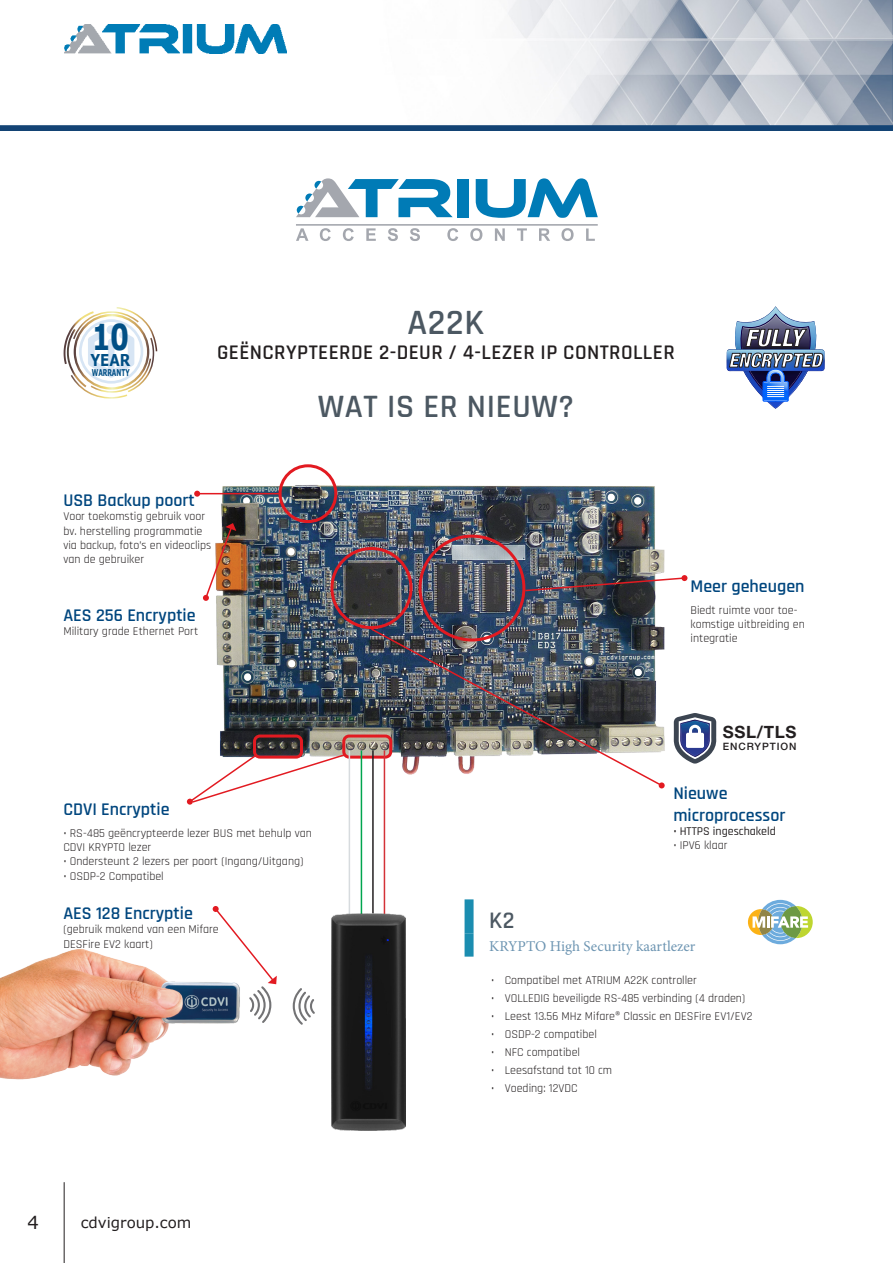
<style>
.page{position:relative;width:893px;height:1263px;background:#fff}
.page>*{position:absolute;margin:0;border:0;box-sizing:border-box;transform-origin:0 0}
.Part_Number_G{font:600 36px "Rajdhani";color:#4c5862}
.t1{font:700 35.7px "Verdana";color:#014f85;scale:.75 1}
.Part_Number_G-2{font:600 33px "Rajdhani";letter-spacing:.02em;color:#4c5862}
.Part_Number_G-3{font:600 24px "Rajdhani";color:#4c5862}
.Part_Number_G-4{font:600 21px "Rajdhani";letter-spacing:.02em;color:#231f20}
.t2{font:600 18px/21.6px "Rajdhani";color:#00467e}
.t3{font:18px "Verdana";color:#231f20}
.t4{font:700 16.95px "Helvetica Neue LT Std";letter-spacing:.035em;color:#231f20}
.t5{font:700 16.35px "Verdana";color:#014f85;scale:.82 1}
.Product_Description{font:15px "Minion Pro";color:#6d95b2}
.t6{font:15px "Verdana";color:#231f20}
.Product_Specificatio{font:12px/14.4px "Rajdhani";color:#231f20}
.t7{font:500 12px "Rajdhani";color:#231f20}
.t8{font:500 10.2px "Helvetica Neue LT Std";letter-spacing:.09em;color:#231f20}
.t9{font:700 9.45px "Verdana";color:#014f85;scale:.62 1}
</style>
<div class="page">
<hr style="left:64px;top:1182px;width:1px;height:81px;background:#231f20">
<img style="left:0;top:0;width:893px;height:130px">
<img style="left:65px;top:25px;width:221px;height:29px">
<img style="left:200px;top:472px;width:474px;height:306px">
<div style="left:279px;top:464px;width:58px;height:59px;border:3px solid #e21a21;border-radius:50%"></div>
<div style="left:330px;top:547px;width:82px;height:82px;border:3px solid #e21a21;border-radius:50%"></div>
<div style="left:418px;top:535px;width:107px;height:106px;border:3px solid #e21a21;border-radius:50%"></div>
<div style="left:253px;top:734px;width:50px;height:25px;border:3px solid #e21a21;border-radius:5px"></div>
<div style="left:342px;top:734px;width:50px;height:25px;border:3px solid #e21a21;border-radius:5px"></div>
<hr style="left:197px;top:493px;width:83px;height:1px;background:#e21a21">
<svg style="left:194px;top:491px;width:6px;height:6px"></svg>
<img style="left:524px;top:575px;width:163px;height:17px">
<img style="left:369px;top:627px;width:295px;height:160px">
<svg style="left:659px;top:782px;width:6px;height:6px"></svg>
<svg style="left:187px;top:753px;width:159px;height:52px"></svg>
<img style="left:203px;top:523px;width:33px;height:78px">
<hr style="left:349px;top:750px;width:1px;height:248px;background:#d7dbde">
<hr style="left:372px;top:750px;width:2px;height:247px;background:#231f20">
<hr style="left:361px;top:750px;width:1px;height:248px;background:#00a54f">
<hr style="left:384px;top:750px;width:1px;height:248px;background:#d43238">
<img style="left:0;top:949px;width:234px;height:131px">
<svg style="left:293px;top:988px;width:22px;height:37px"></svg>
<svg style="left:213px;top:906px;width:64px;height:117px"></svg>
<img style="left:331px;top:913px;width:75px;height:217px">
<img style="left:726px;top:306px;width:99px;height:103px">
<svg style="left:674px;top:713px;width:42px;height:50px"></svg>
<svg style="left:296px;top:228px;width:12px;height:13px"></svg>
<svg style="left:320px;top:228px;width:11px;height:13px"></svg>
<svg style="left:343px;top:228px;width:11px;height:13px"></svg>
<svg style="left:366px;top:228px;width:10px;height:13px"></svg>
<svg style="left:388px;top:228px;width:10px;height:13px"></svg>
<svg style="left:410px;top:228px;width:10px;height:13px"></svg>
<svg style="left:447px;top:228px;width:11px;height:13px"></svg>
<svg style="left:470px;top:228px;width:12px;height:13px"></svg>
<svg style="left:495px;top:228px;width:10px;height:13px"></svg>
<svg style="left:517px;top:228px;width:10px;height:13px"></svg>
<svg style="left:539px;top:228px;width:11px;height:13px"></svg>
<svg style="left:561px;top:228px;width:13px;height:13px"></svg>
<svg style="left:586px;top:228px;width:9px;height:13px"></svg>
<div style="left:457px;top:179px;width:12px;height:38px;background:#007bb6"></div>
<svg style="left:476px;top:178px;width:122px;height:40px"></svg>
<hr style="left:296px;top:224px;width:302px;height:2px;background:#a4a7ae">
<svg style="left:296px;top:178px;width:157px;height:39px"></svg>
<svg style="left:64px;top:307px;width:93px;height:92px"></svg>
<svg style="left:748px;top:900px;width:65px;height:44px"></svg>
<div style="left:465px;top:899px;width:9px;height:35px;background:#1b8db0"></div>
<div style="left:465px;top:934px;width:9px;height:23px;background:#1b8db0"></div>
<p class="t1" style="left:92px;top:314px;width:51px">10</p>
<p class="t9" style="left:92px;top:366px;width:63px">WARRANTY</p>
<p class="t5" style="left:90px;top:349px;width:50px">YEAR</p>
<p class="Part_Number_G" style="left:408px;top:301px;width:78px">A22K</p>
<p class="Part_Number_G-4" style="left:217px;top:340px;width:459px">GEËNCRYPTEERDE 2-DEUR / 4-LEZER IP CONTROLLER</p>
<p class="Part_Number_G-2" style="left:318px;top:387px;width:258px">WAT IS ER NIEUW?</p>
<p class="t2" style="left:63px;top:490px;width:133px">USB Backup poort</p>
<p class="Product_Specificatio" style="left:63px;top:510px;width:149px">Voor toekomstig gebruik voor bv. herstelling programmatie via backup, foto’s en videoclips van de gebruiker</p>
<p class="t2" style="left:63px;top:605px;width:134px">AES 256 Encryptie</p>
<p class="Product_Specificatio" style="left:63px;top:625px;width:136px">Military grade Ethernet Port</p>
<p class="t2" style="left:63px;top:799px;width:108px">CDVI Encryptie</p>
<p class="Product_Specificatio" style="left:63px;top:826px;width:250px">• RS-485 geëncrypteerde lezer BUS met behulp van<br>CDVI KRYPTO lezer</p>
<p class="Product_Specificatio" style="left:63px;top:855px;width:242px">• Ondersteunt 2 lezers per poort (Ingang/Uitgang)</p>
<p class="Product_Specificatio" style="left:63px;top:869px;width:102px">• OSDP-2 Compatibel</p>
<p class="t2" style="left:63px;top:903px;width:131px">AES 128 Encryptie</p>
<p class="Product_Specificatio" style="left:63px;top:923px;width:157px">(gebruik makend van een Mifare<br>DESFire EV2 kaart)</p>
<h3 class="t3" style="left:28px;top:1210px;width:13px">4</h3>
<p class="t6" style="left:81px;top:1212px;width:112px">cdvigroup.com</p>
<p class="t2" style="left:691px;top:576px;width:115px">Meer geheugen</p>
<p class="Product_Specificatio" style="left:691px;top:603px;width:116px">Biedt ruimte voor toe&shy;komstige uitbreiding en integratie</p>
<p class="t4" style="left:723px;top:721px;width:75px">SSL/TLS</p>
<p class="t8" style="left:723px;top:740px;width:75px">ENCRYPTION</p>
<p class="t2" style="left:673px;top:783px;width:114px">Nieuwe microprocessor</p>
<p class="t7" style="left:673px;top:824px;width:104px">• HTTPS ingeschakeld</p>
<p class="Product_Specificatio" style="left:673px;top:839px;width:56px">• IPV6 klaar</p>
<p class="Part_Number_G-3" style="left:489px;top:906px;width:27px">K2</p>
<p class="Product_Description" style="left:489px;top:936px;width:208px">KRYPTO High Security kaartlezer</p>
<p class="Product_Specificatio" style="left:491px;top:973px;width:207px">• Compatibel met ATRIUM A22K controller</p>
<p class="Product_Specificatio" style="left:491px;top:991px;width:256px">• VOLLEDIG beveiligde RS-485 verbinding (4 draden)</p>
<p class="Product_Specificatio" style="left:491px;top:1009px;width:263px">• Leest 13.56 MHz Mifare® Classic en DESFire EV1/EV2</p>
<p class="Product_Specificatio" style="left:491px;top:1027px;width:107px">• OSDP-2 compatibel</p>
<p class="Product_Specificatio" style="left:491px;top:1045px;width:90px">• NFC compatibel</p>
<p class="Product_Specificatio" style="left:491px;top:1063px;width:122px">• Leesafstand tot 10 cm</p>
<p class="Product_Specificatio" style="left:491px;top:1081px;width:88px">• Voeding: 12VDC</p>
</div>
